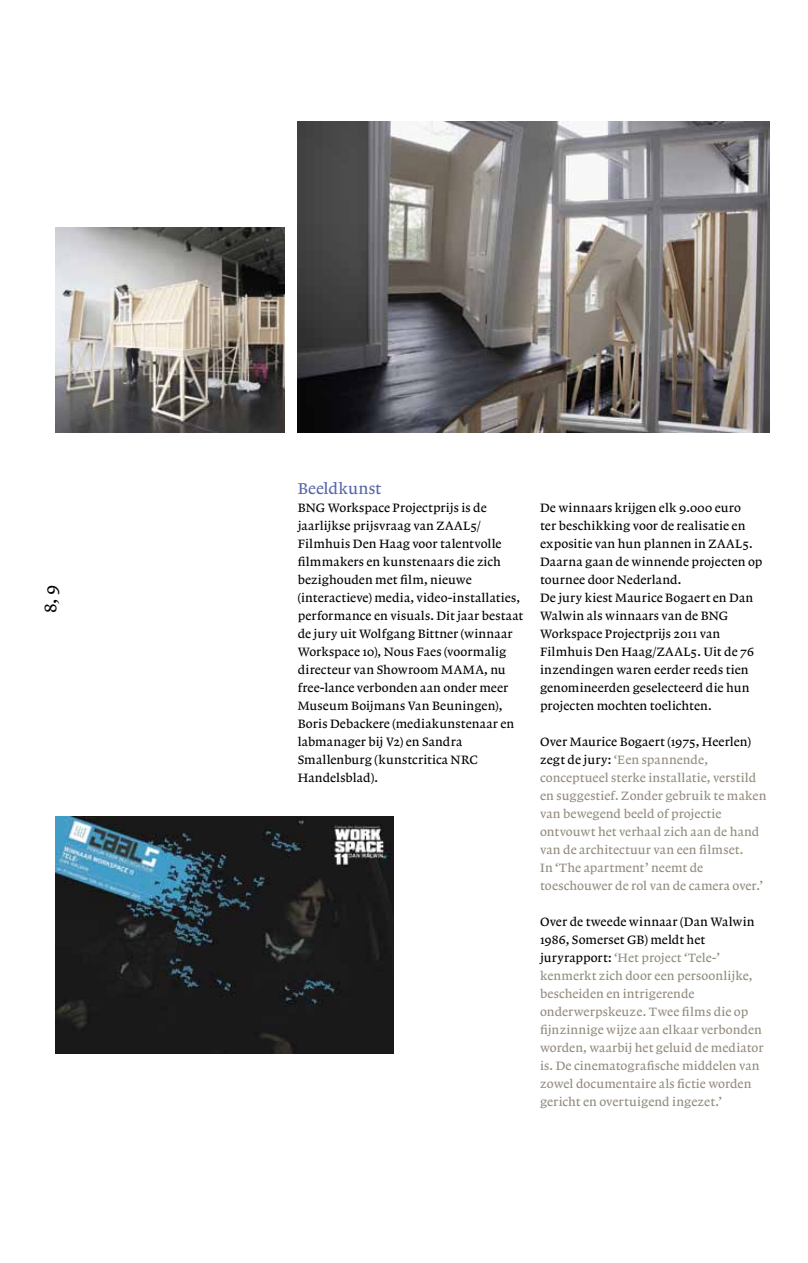
<style>
.page{position:relative;width:808px;height:1263px;background:#fff}
.page>*{position:absolute;margin:0;border:0;box-sizing:border-box;transform-origin:0 0}
.t1{font:18px "Lexicon No 1 A Roman Txt";color:#000}
.t2{font:16.5px "Lexicon No 1 A Roman Txt";letter-spacing:.01em;color:#5767a9}
.t3{font:12.75px/18px "Lexicon No 1 A Roman Txt";letter-spacing:.01em;color:#000}
.t4{font:12.75px/18px "Lexicon No 1 A Roman Txt";letter-spacing:.01em;color:#928c7d}
.s1{color:#000}
</style>
<div class="page">
<img style="left:298px;top:122px;width:472px;height:310px">
<img style="left:55px;top:228px;width:230px;height:204px">
<img style="left:55px;top:816px;width:338px;height:237px">
<h1 class="t1" style="left:40px;top:613px;width:30px;rotate:-90deg">8, 9</h1>
<p class="t2" style="left:298px;top:480px;width:85px">Beeldkunst</p>
<p class="t3" style="left:298px;top:499px;width:227px">BNG Workspace Projectprijs is de jaarlijkse prijsvraag van ZAAL5/ Filmhuis Den Haag voor talentvolle filmmakers en kunstenaars die zich bezighouden met film, nieuwe (interactieve) media, video-installaties, performance en visuals. Dit jaar bestaat de jury uit Wolfgang Bittner (winnaar Workspace 10), Nous Faes (voormalig directeur van Showroom MAMA, nu free-lance verbonden aan onder meer Museum Boijmans Van Beuningen), Boris Debackere (mediakunstenaar en labmanager bij V2) en Sandra Smallenburg (kunstcritica NRC Handelsblad).</p>
<p class="t3" style="left:540px;top:499px;width:224px">De winnaars krijgen elk 9.000 euro<br>ter beschikking voor de realisatie en expositie van hun plannen in ZAAL5.<br>Daarna gaan de winnende projecten op tournee door Nederland.<br>De jury kiest Maurice Bogaert en Dan Walwin als winnaars van de BNG Workspace Projectprijs 2011 van Filmhuis Den Haag/ZAAL5. Uit de 76 inzendingen waren eerder reeds tien genomineerden geselecteerd die hun projecten mochten toelichten.</p>
<p class="t4" style="left:540px;top:733px;width:228px"><span class="s1">Over Maurice Bogaert (1975, Heerlen) zegt de jury:</span> ‘Een spannende, conceptueel sterke installatie, verstild en suggestief. Zonder gebruik te maken van bewegend beeld of projectie ontvouwt het verhaal zich aan de hand van de architectuur van een filmset.<br>In ‘The apartment’ neemt de toeschouwer de rol van de camera over.’</p>
<p class="t4" style="left:540px;top:913px;width:225px"><span class="s1">Over de tweede winnaar (Dan Walwin 1986, Somerset GB) meldt het juryrapport:</span> ‘Het project ‘Tele-’ kenmerkt zich door een persoonlijke, bescheiden en intrigerende onderwerpskeuze. Twee films die op fijnzinnige wijze aan elkaar verbonden worden, waarbij het geluid de mediator is. De cinematografische middelen van zowel documentaire als fictie worden gericht en overtuigend ingezet.’</p>
</div>
